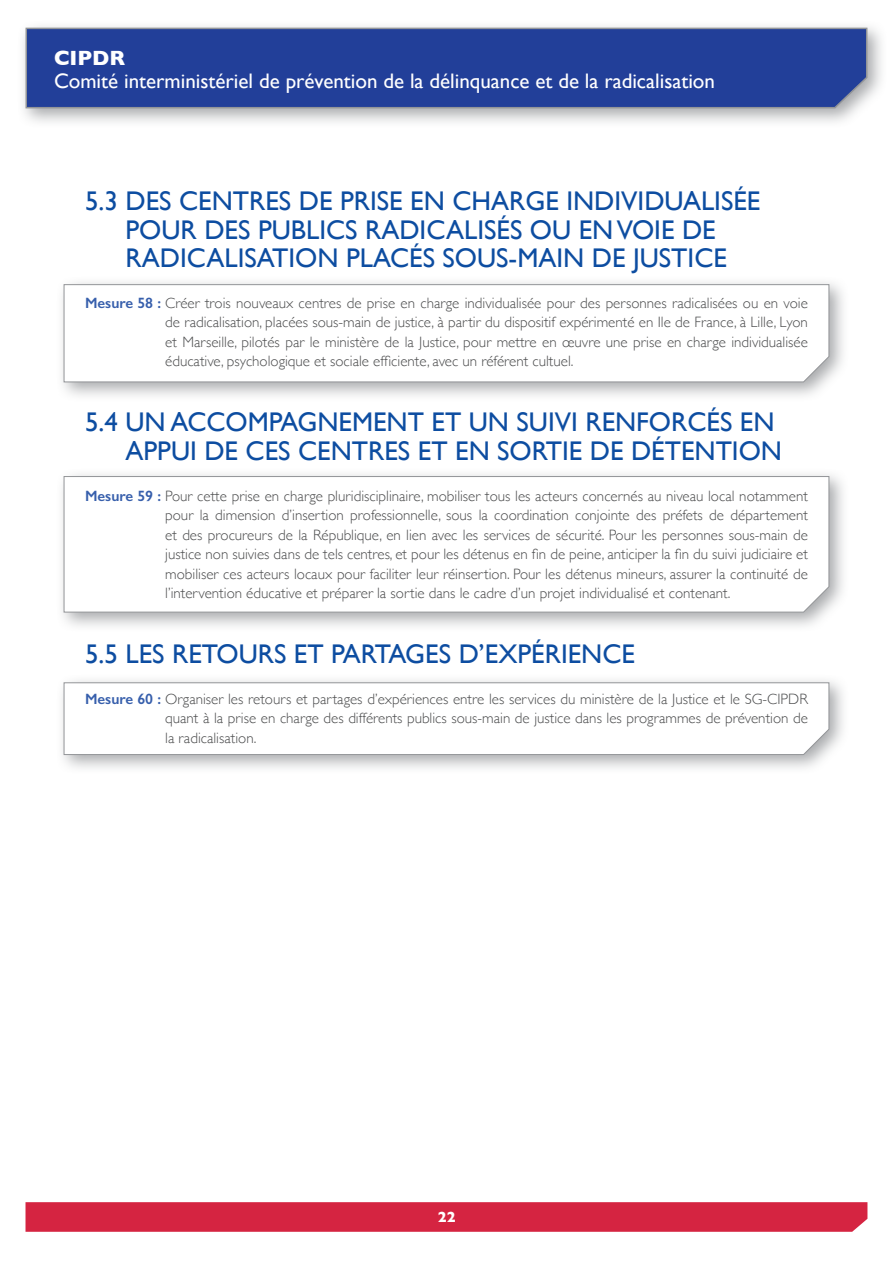
<style>
.page{position:relative;width:893px;height:1263px;background:#fff}
.page>*{position:absolute;margin:0;border:0;box-sizing:border-box;transform-origin:0 0}
.t1{font:27px/28.5px "Gill Sans";color:#0d4da1;text-align:center}
.t2{font:21px "Gill Sans";color:#fff}
.t3{font:700 21px "Gill Sans";color:#fff}
.t4{font:300 15px/19.5px "Gill Sans";color:#4b4c4d;text-align:justify}
.t5{font:700 15px "Gill Sans";color:#fff}
.s1{font-weight:600;color:#375fac}
</style>
<div class="page">
<svg style="left:26px;top:1202px;width:841px;height:30px;background:#d52744"></svg>
<div style="left:17px;top:19px;width:871px;height:109px;background:#939598;opacity:.8"></div>
<svg style="left:25px;top:27px;width:843px;height:82px;background:#2a459a"></svg>
<div style="left:55px;top:276px;width:794px;height:126px;background:#939598;opacity:.8"></div>
<svg style="left:64px;top:284px;width:765px;height:98px"></svg>
<div style="left:55px;top:468px;width:794px;height:165px;background:#939598;opacity:.8"></div>
<svg style="left:64px;top:476px;width:765px;height:137px"></svg>
<div style="left:55px;top:674px;width:794px;height:101px;background:#939598;opacity:.8"></div>
<svg style="left:64px;top:682px;width:765px;height:73px"></svg>
<h2 class="t3" style="left:54px;top:41px;width:73px">CIPDR</h2>
<h2 class="t2" style="left:54px;top:68px;width:663px">Comité interministériel de prévention de la délinquance et de la radicalisation</h2>
<h1 class="t1" style="left:85px;top:186px;width:677px">5.3 DES CENTRES DE PRISE EN CHARGE INDIVIDUALISÉE<br>POUR DES PUBLICS RADICALISÉS OU EN VOIE DE<br>RADICALISATION PLACÉS SOUS-MAIN DE JUSTICE</h1>
<p class="t4" style="left:165px;top:292px;width:644px;text-indent:-80px"><span class="s1">Mesure 58 :</span> Créer trois nouveaux centres de prise en charge individualisée pour des personnes radicalisées ou en voie de radicalisation, placées sous-main de justice, à partir du dispositif expérimenté en Ile de France, à Lille, Lyon et Marseille, pilotés par le ministère de la Justice, pour mettre en œuvre une prise en charge individualisée éducative, psychologique et sociale efficiente, avec un référent cultuel.</p>
<h1 class="t1" style="left:85px;top:408px;width:698px;text-align:right">5.4 UN ACCOMPAGNEMENT ET UN SUIVI RENFORCÉS EN<br>APPUI DE CES CENTRES ET EN SORTIE DE DÉTENTION</h1>
<p class="t4" style="left:165px;top:485px;width:644px;text-indent:-80px"><span class="s1">Mesure 59 :</span> Pour cette prise en charge pluridisciplinaire, mobiliser tous les acteurs concernés au niveau local notamment pour la dimension d’insertion professionnelle, sous la coordination conjointe des préfets de département et des procureurs de la République, en lien avec les services de sécurité. Pour les personnes sous-main de justice non suivies dans de tels centres, et pour les détenus en fin de peine, anticiper la fin du suivi judiciaire et mobiliser ces acteurs locaux pour faciliter leur réinsertion. Pour les détenus mineurs, assurer la continuité de l’intervention éducative et préparer la sortie dans le cadre d’un projet individualisé et contenant.</p>
<h1 class="t1" style="left:85px;top:639px;width:551px">5.5 LES RETOURS ET PARTAGES D’EXPÉRIENCE</h1>
<p class="t4" style="left:165px;top:688px;width:644px;text-indent:-80px"><span class="s1">Mesure 60 :</span> Organiser les retours et partages d’expériences entre les services du ministère de la Justice et le SG-CIPDR quant à la prise en charge des différents publics sous-main de justice dans les programmes de prévention de la radicalisation.</p>
<p class="t5" style="left:438px;top:1205px;width:19px">22</p>
</div>
